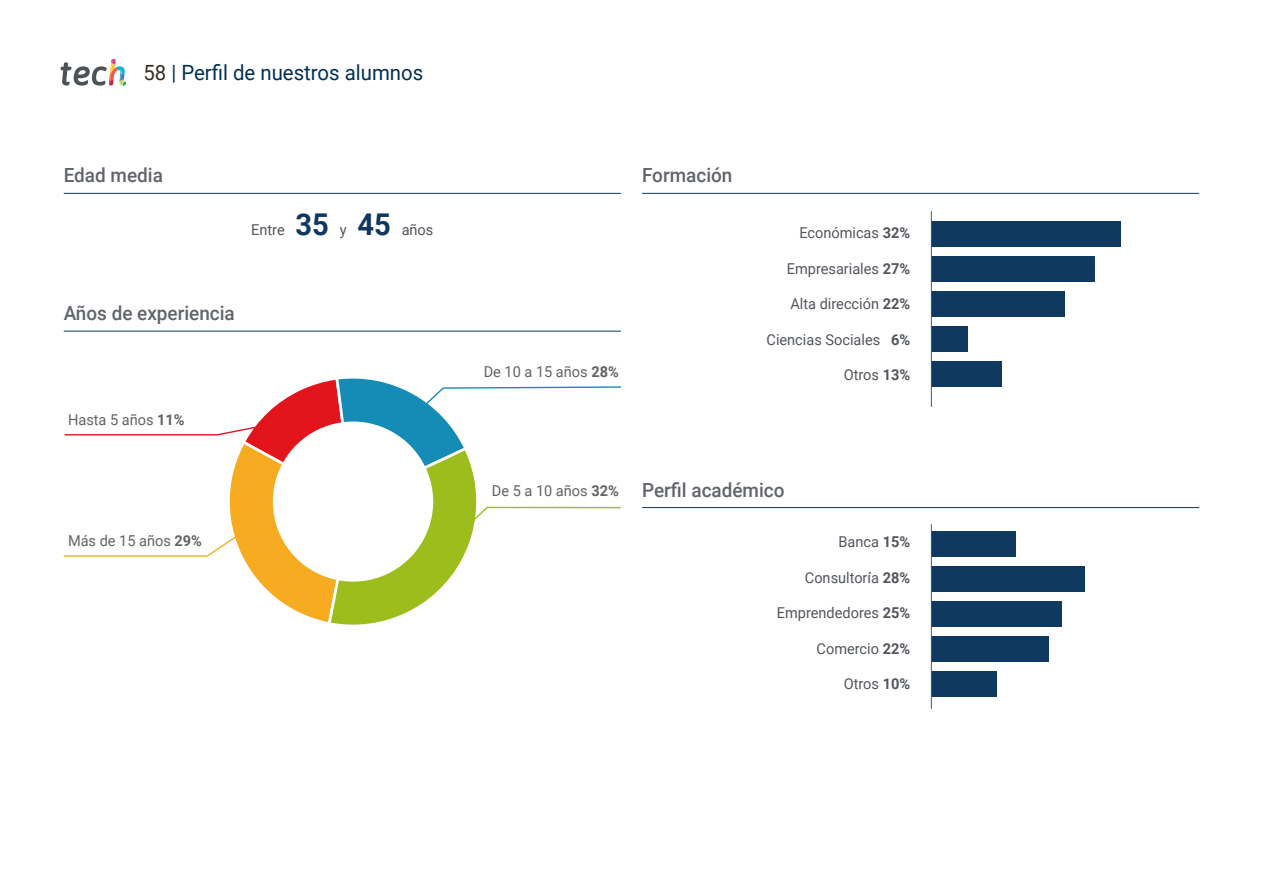
<style>
.page{position:relative;width:1263px;height:893px;background:#fff}
.page>*{position:absolute;margin:0;border:0;box-sizing:border-box;transform-origin:0 0}
.t1{font:21px "Roboto";color:#013151}
.t2{font:500 19.5px "Roboto";color:#61646a}
.t3{font:15px "Roboto";color:#52555b}
.t4{font:15px "Roboto";color:#636363}
.s1{color:#312e20}
.s2{font-weight:700;font-size:30px;color:#0f385e}
.s3{font-weight:700}
</style>
<div class="page">
<hr style="left:64px;top:193px;width:557px;height:1px;background:#0f395f">
<hr style="left:642px;top:193px;width:557px;height:1px;background:#0f395f">
<div style="left:931px;top:222px;width:189px;height:25px;background:#0f395f"></div>
<div style="left:931px;top:256px;width:163px;height:26px;background:#0f395f"></div>
<div style="left:931px;top:291px;width:134px;height:26px;background:#0f395f"></div>
<div style="left:931px;top:326px;width:37px;height:26px;background:#0f395f"></div>
<div style="left:931px;top:361px;width:71px;height:25px;background:#0f395f"></div>
<hr style="left:931px;top:211px;width:1px;height:196px;background:#52555b">
<div style="left:931px;top:566px;width:154px;height:26px;background:#0f395f"></div>
<hr style="left:642px;top:507px;width:557px;height:1px;background:#0f395f">
<div style="left:931px;top:532px;width:85px;height:25px;background:#0f395f"></div>
<div style="left:931px;top:601px;width:130px;height:26px;background:#0f395f"></div>
<div style="left:931px;top:636px;width:118px;height:26px;background:#0f395f"></div>
<div style="left:931px;top:671px;width:65px;height:25px;background:#0f395f"></div>
<hr style="left:931px;top:524px;width:1px;height:185px;background:#52555b">
<hr style="left:64px;top:331px;width:557px;height:1px;background:#0f395f">
<svg style="left:64px;top:378px;width:557px;height:247px"></svg>
<svg style="left:61px;top:59px;width:65px;height:27px"></svg>
<h1 class="t1" style="left:144px;top:57px;width:281px"><span class="s1">58</span> | Perfil de nuestros alumnos</h1>
<h2 class="t2" style="left:64px;top:161px;width:101px">Edad media</h2>
<h2 class="t2" style="left:642px;top:161px;width:92px">Formación</h2>
<p class="t3" style="left:251px;top:219px;width:184px">Entre <span class="s2">35</span> y <span class="s2">45</span> años</p>
<h2 class="t2" style="left:64px;top:300px;width:173px">Años de experiencia</h2>
<p class="t4" style="left:68px;top:409px;width:118px">Hasta 5 años <span class="s3">11%</span></p>
<p class="t4" style="left:484px;top:361px;width:137px">De 10 a 15 años <span class="s3">28%</span></p>
<p class="t3" style="left:799px;top:222px;width:112px">Económicas <span class="s3">32%</span></p>
<p class="t3" style="left:787px;top:258px;width:125px">Empresariales <span class="s3">27%</span></p>
<p class="t3" style="left:790px;top:293px;width:121px">Alta dirección <span class="s3">22%</span></p>
<p class="t3" style="left:766px;top:329px;width:145px">Ciencias Sociales <span class="s3">6%</span></p>
<p class="t3" style="left:844px;top:364px;width:68px">Otros <span class="s3">13%</span></p>
<p class="t4" style="left:68px;top:530px;width:136px">Más de 15 años <span class="s3">29%</span></p>
<p class="t4" style="left:492px;top:480px;width:128px">De 5 a 10 años <span class="s3">32%</span></p>
<h2 class="t2" style="left:642px;top:476px;width:144px">Perfil académico</h2>
<p class="t3" style="left:838px;top:531px;width:73px">Banca <span class="s3">15%</span></p>
<p class="t3" style="left:805px;top:567px;width:107px">Consultoría <span class="s3">28%</span></p>
<p class="t3" style="left:777px;top:602px;width:135px">Emprendedores <span class="s3">25%</span></p>
<p class="t3" style="left:816px;top:638px;width:95px">Comercio <span class="s3">22%</span></p>
<p class="t3" style="left:844px;top:673px;width:68px">Otros <span class="s3">10%</span></p>
</div>
